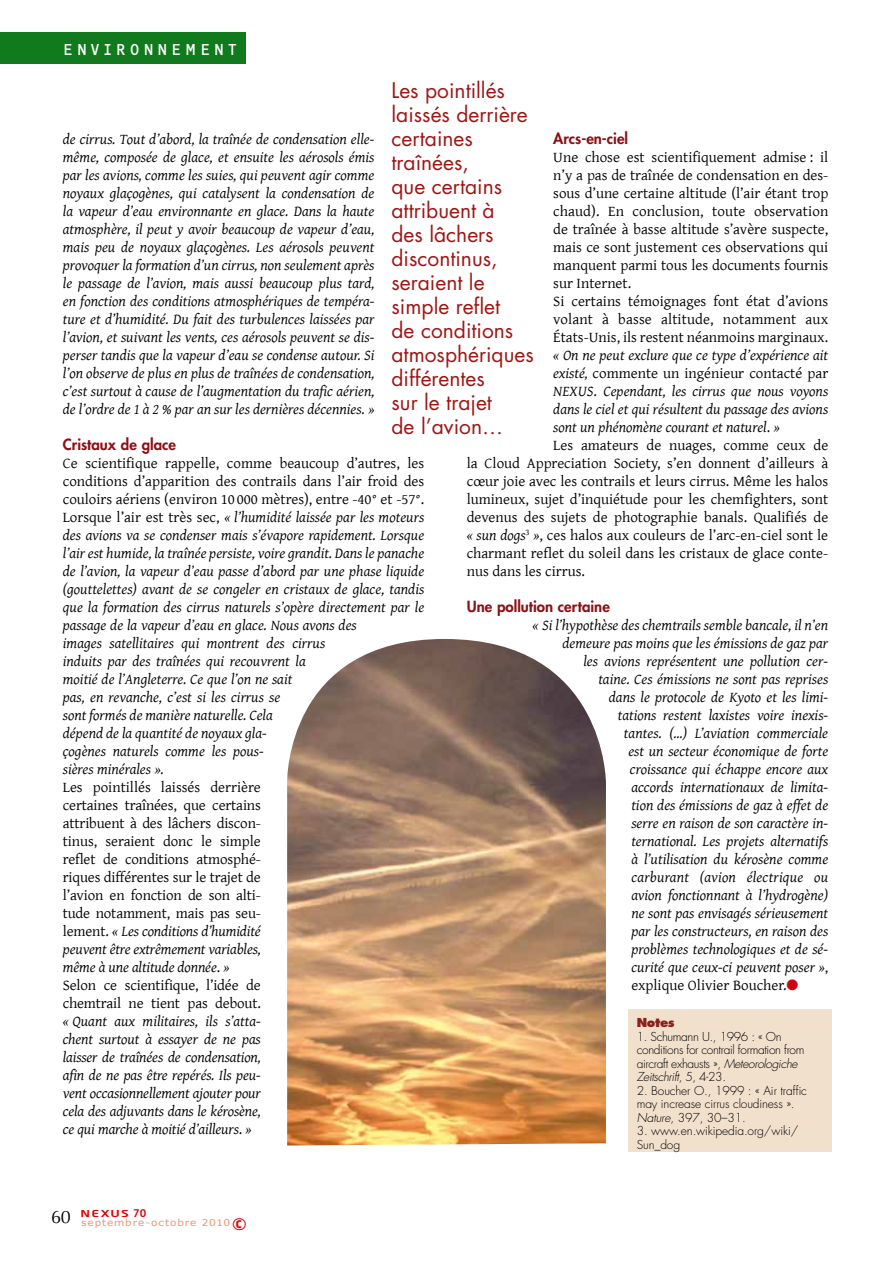
<style>
.page{position:relative;width:893px;height:1263px;background:#fff}
.page>*{position:absolute;margin:0;border:0;box-sizing:border-box;transform-origin:0 0}
.t1{font:21px/24px "Futura Std";color:#9d1716}
.t2{font:16.5px "OCRF";letter-spacing:.2em;color:#fff}
.t3{font:italic 15px/18px "Gentium";color:#000;text-align:justify}
.t4{font:15px/18px "Gentium";color:#000}
.t5{font:800 15px "Futura Std";color:#8e0f13}
.t6{font:300 12px/13.5px "Futura Std";letter-spacing:-.01em;color:#000}
.t7{font:300 12px/13.5px "Futura Std";letter-spacing:-.03em;color:#000}
.t8{font:800 12px "Futura Std";letter-spacing:-.025em;color:#8d201b}
.t9{font:9.45px "Verdana";letter-spacing:.085em;color:#f09371;scale:1.11 1}
.t10{font:500 9.45px "Neo Sans Std";letter-spacing:.1em;color:#e60005;scale:1.43 1}
.s1{font-style:italic}
.s2{font-style:normal}
.s3{color:#cb0610}
.s4{font-size:10.5px}
.s5{font-family:"Neo Sans Std";font-weight:700;font-size:18.15px;color:#e60005}
</style>
<div class="page">
<div style="left:0;top:32px;width:246px;height:31px;background:#117a1c"></div>
<img style="left:287px;top:639px;width:319px;height:506px">
<div style="left:628px;top:1009px;width:203px;height:142px;background:#f1e0cc"></div>
<p class="t2" style="left:63px;top:39px;width:176px">ENVIRONNEMENT</p>
<h1 class="t1" style="left:392px;top:79px;width:144px">Les pointillés laissés derrière certaines traînées,<br>que certains attribuent à<br>des lâchers discontinus, seraient le simple reflet<br>de conditions atmosphériques différentes<br>sur le trajet<br>de l’avion…</h1>
<p class="t5" style="left:553px;top:129px;width:76px">Arcs-en-ciel</p>
<p class="t4" style="left:553px;top:147px;width:277px">Une chose est scientifiquement admise : il n’y a pas de traînée de condensation en des&shy;sous d’une certaine altitude (l’air étant trop chaud). En conclusion, toute observation de traînée à basse altitude s’avère suspecte, mais ce sont justement ces observations qui manquent parmi tous les documents fournis sur Internet.<br>Si certains témoignages font état d’avions volant à basse altitude, notamment aux États-Unis, ils restent néanmoins marginaux.</p>
<p class="t3" style="left:553px;top:345px;width:276px">« On ne peut exclure que ce type d’expérience ait</p>
<p class="t4" style="left:553px;top:363px;width:276px"><span class="s1">existé,</span> commente un ingénieur contacté par</p>
<p class="t3" style="left:553px;top:381px;width:276px">Nexus<span class="s2">.</span> Cependant, les cirrus que nous voyons</p>
<p class="t3" style="left:553px;top:399px;width:276px">dans le ciel et qui résultent du passage des avions</p>
<p class="t3" style="left:553px;top:417px;width:228px">sont un phénomène courant et naturel<span class="s2">.</span> »</p>
<p class="t4" style="left:553px;top:435px;width:276px">Les amateurs de nuages, comme ceux de</p>
<p class="t4" style="left:467px;top:453px;width:363px">la Cloud Appreciation Society, s’en donnent d’ailleurs à</p>
<p class="t4" style="left:467px;top:471px;width:363px">cœur joie avec les contrails et leurs cirrus. Même les halos</p>
<p class="t4" style="left:467px;top:489px;width:363px">lumineux, sujet d’inquiétude pour les chemfighters, sont</p>
<p class="t4" style="left:467px;top:507px;width:363px">devenus des sujets de photographie banals. Qualifiés de</p>
<p class="t4" style="left:467px;top:525px;width:363px"><span class="s1">« sun dogs</span><sup>3</sup> <span class="s1">»</span>, ces halos aux couleurs de l’arc-en-ciel sont le</p>
<p class="t4" style="left:467px;top:543px;width:363px">charmant reflet du soleil dans les cristaux de glace conte-</p>
<p class="t4" style="left:467px;top:561px;width:120px">nus dans les cirrus.</p>
<p class="t5" style="left:467px;top:597px;width:145px">Une pollution certaine</p>
<p class="t3" style="left:532px;top:615px;width:297px">« Si l’hypothèse des chemtrails semble bancale, il n’en</p>
<p class="t3" style="left:562px;top:633px;width:267px">demeure pas moins que les émissions de gaz par</p>
<p class="t3" style="left:583px;top:651px;width:246px">les avions représentent une pollution cer-</p>
<p class="t3" style="left:598px;top:669px;width:231px">taine. Ces émissions ne sont pas reprises</p>
<p class="t3" style="left:609px;top:687px;width:221px">dans le protocole de Kyoto et les limi-</p>
<p class="t3" style="left:618px;top:705px;width:212px">tations restent laxistes voire inexis-</p>
<p class="t3" style="left:624px;top:723px;width:206px">tantes. (…) L’aviation commerciale</p>
<p class="t3" style="left:628px;top:741px;width:201px">est un secteur économique de forte</p>
<p class="t3" style="left:630px;top:759px;width:200px">croissance qui échappe encore aux</p>
<p class="t3" style="left:631px;top:777px;width:198px">accords internationaux de limita-</p>
<p class="t3" style="left:631px;top:795px;width:198px">tion des émissions de gaz à effet de</p>
<p class="t3" style="left:631px;top:813px;width:198px">serre en raison de son caractère in-</p>
<p class="t3" style="left:631px;top:831px;width:198px">ternational. Les projets alternatifs</p>
<p class="t3" style="left:631px;top:849px;width:198px">à l’utilisation du kérosène comme</p>
<p class="t3" style="left:631px;top:867px;width:198px">carburant (avion électrique ou</p>
<p class="t3" style="left:631px;top:885px;width:198px">avion fonctionnant à l’hydrogène)</p>
<p class="t3" style="left:631px;top:903px;width:198px">ne sont pas envisagés sérieusement</p>
<p class="t3" style="left:631px;top:921px;width:198px">par les constructeurs, en raison des</p>
<p class="t3" style="left:631px;top:939px;width:198px">problèmes technologiques et de sé-</p>
<p class="t3" style="left:631px;top:957px;width:198px">curité que ceux-ci peuvent poser »<span class="s2">,</span></p>
<p class="t4" style="left:631px;top:975px;width:169px">explique Olivier Boucher.<span class="s3">●</span></p>
<p class="t3" style="left:63px;top:129px;width:313px">de cirrus. Tout d’abord, la traînée de condensation elle&shy;même, composée de glace, et ensuite les aérosols émis par les avions, comme les suies, qui peuvent agir comme noyaux glaçogènes, qui catalysent la condensation de la vapeur d’eau environnante en glace. Dans la haute atmosphère, il peut y avoir beaucoup de vapeur d’eau, mais peu de noyaux glaçogènes. Les aérosols peuvent provoquer la formation d’un cirrus, non seulement après le passage de l’avion, mais aussi beaucoup plus tard, en fonction des conditions atmosphériques de tempéra&shy;ture et d’humidité. Du fait des turbulences laissées par l’avion, et suivant les vents, ces aérosols peuvent se dis&shy;perser tandis que la vapeur d’eau se condense autour. Si l’on observe de plus en plus de traînées de condensation, c’est surtout à cause de l’augmentation du trafic aérien, de l’ordre de 1 à 2 % par an sur les dernières décennies. »</p>
<p class="t5" style="left:63px;top:435px;width:115px">Cristaux de glace</p>
<p class="t3" style="left:63px;top:453px;width:363px;text-align:left"><span class="s2">Ce scientifique rappelle, comme beaucoup d’autres, les conditions d’apparition des contrails dans l’air froid des couloirs aériens (environ 10 000 mètres), entre -40° et -57°.<br>Lorsque l’air est très sec,</span> « l’humidité laissée par les moteurs des avions va se condenser mais s’évapore rapidement. Lorsque l’air est humide, la traînée persiste, voire grandit. Dans le panache de l’avion, la vapeur d’eau passe d’abord par une phase liquide (gouttelettes) avant de se congeler en cristaux de glace, tandis que la formation des cirrus naturels s’opère directement par le passage de la vapeur d’eau en glace. Nous avons des<br>images satellitaires qui montrent des cirrus<br>induits par des traînées qui recouvrent la<br>moitié de l’Angleterre. Ce que l’on ne sait<br>pas, en revanche, c’est si les cirrus se<br>sont formés de manière naturelle. Cela<br>dépend de la quantité de noyaux gla-<br>çogènes naturels comme les pous-<br>sières minérales ».</p>
<p class="t4" style="left:63px;top:777px;width:200px">Les pointillés laissés derrière certaines traînées, que certains attribuent à des lâchers discon&shy;tinus, seraient donc le simple reflet de conditions atmosphé&shy;riques différentes sur le trajet de l’avion en fonction de son alti&shy;tude notamment, mais pas seu&shy;lement. <span class="s1">« Les conditions d’humidité peuvent être extrêmement variables, même à une altitude donnée</span>. <span class="s1">»<br></span>Selon ce scientifique, l’idée de chemtrail ne tient pas debout.</p>
<p class="t3" style="left:63px;top:1011px;width:200px">« Quant aux militaires, ils s’atta&shy;chent surtout à essayer de ne pas laisser de traînées de condensation, afin de ne pas être repérés. Ils peu&shy;vent occasionnellement ajouter pour cela des adjuvants dans le kérosène, ce qui marche à moitié d’ailleurs<span class="s2">.</span> »</p>
<p class="t8" style="left:637px;top:1015px;width:39px">Notes</p>
<p class="t7" style="left:637px;top:1030px;width:169px">1. Schumann U., 1996 : « On conditions for contrail formation from aircraft exhausts », <span class="s1">Meteorologiche<br>Zeitschrift</span>, 5, 4-23.</p>
<p class="t6" style="left:637px;top:1084px;width:172px">2. Boucher O., 1999 : « Air traffic may increase cirrus cloudiness ».<br><span class="s1">Nature</span>, 397, 30–31.</p>
<p class="t6" style="left:637px;top:1124px;width:163px">3. www.en.wikipedia.org/wiki/<br>Sun_dog</p>
<p class="t10" style="left:81px;top:1208px;width:47px">NEXUS <span class="s4">70</span></p>
<p class="t9" style="left:51px;top:1216px;width:178px"><sup>60</sup> septembre-octobre 2010<span class="s5">©</span></p>
</div>
